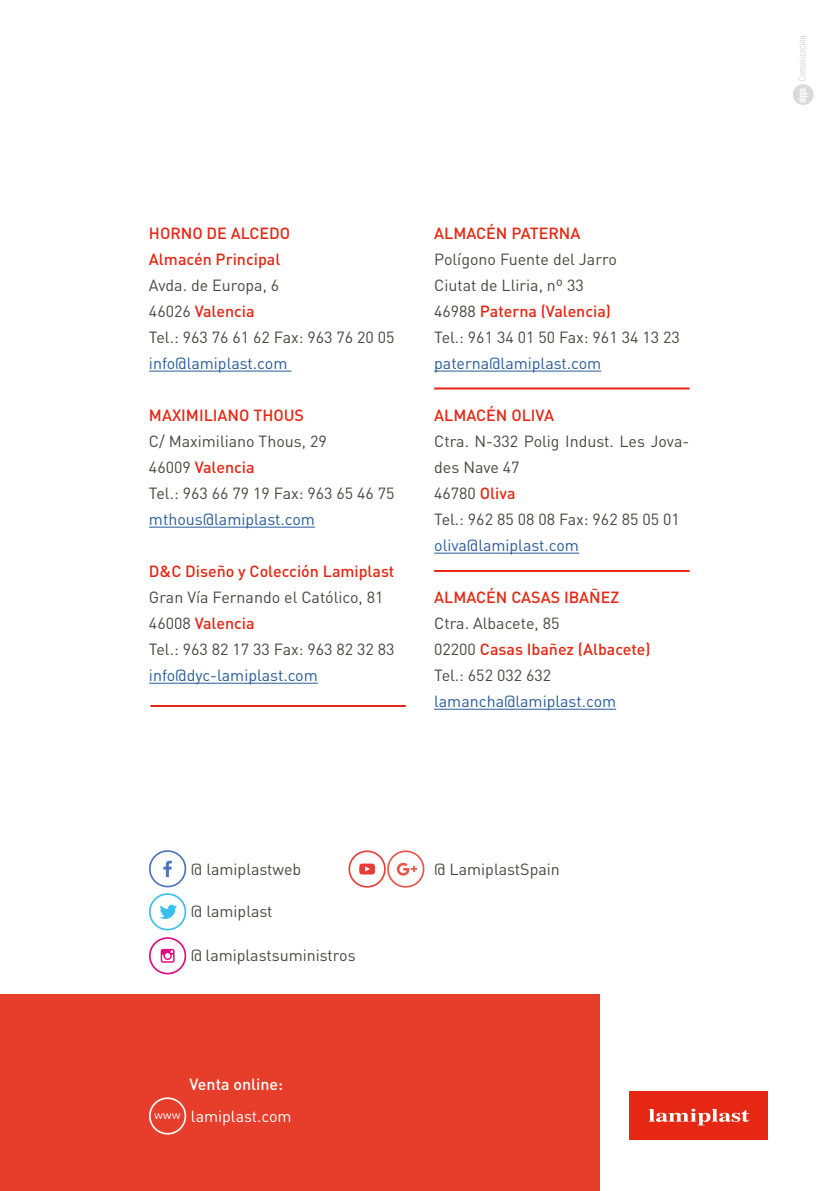
<style>
.page{position:relative;width:840px;height:1191px;background:#fff}
.page>*{position:absolute;margin:0;border:0;box-sizing:border-box;transform-origin:0 0}
.t1{font:16px/26px "DIN Pro";color:#494644}
.t2{font:16px "DIN Pro";color:#275b9b}
.t3{font:500 16px/26px "DIN Pro";color:#e52713}
.t4{font:16px "DIN Pro";color:#fff}
.t5{font:500 16px "DIN Pro";color:#fff}
.s1{font-weight:500;color:#e52713}
</style>
<div class="page">
<hr style="left:149px;top:371px;width:142px;height:1px;background:#275b9b">
<hr style="left:149px;top:527px;width:166px;height:1px;background:#275b9b">
<hr style="left:149px;top:683px;width:168px;height:1px;background:#275b9b">
<hr style="left:434px;top:371px;width:167px;height:1px;background:#275b9b">
<hr style="left:434px;top:553px;width:144px;height:1px;background:#275b9b">
<hr style="left:434px;top:709px;width:182px;height:1px;background:#275b9b">
<div style="left:0;top:995px;width:599px;height:196px;background:#e73d2b"></div>
<div style="left:628px;top:1091px;width:139px;height:49px;background:#e52713"></div>
<svg style="left:648px;top:1108px;width:101px;height:17px"></svg>
<hr style="left:434px;top:387px;width:255px;height:2px;background:#e52713">
<hr style="left:434px;top:570px;width:255px;height:2px;background:#e52713">
<hr style="left:150px;top:705px;width:255px;height:2px;background:#e52713">
<svg style="left:348px;top:850px;width:77px;height:38px"></svg>
<svg style="left:149px;top:850px;width:38px;height:81px"></svg>
<svg style="left:149px;top:937px;width:38px;height:38px"></svg>
<svg style="left:149px;top:1097px;width:38px;height:38px"></svg>
<svg style="left:793px;top:36px;width:20px;height:69px"></svg>
<p class="t3" style="left:149px;top:218px;width:142px">HORNO DE ALCEDO<br>Almacén Principal</p>
<p class="t1" style="left:149px;top:270px;width:247px">Avda. de Europa, 6<br>46026 <span class="s1">Valencia<br></span>Tel.: 963 76 61 62 Fax: 963 76 20 05</p>
<p class="t2" style="left:149px;top:350px;width:140px">info@lamiplast.com</p>
<p class="t3" style="left:149px;top:400px;width:156px">MAXIMILIANO THOUS</p>
<p class="t1" style="left:149px;top:426px;width:247px">C/ Maximiliano Thous, 29<br>46009 <span class="s1">Valencia<br></span>Tel.: 963 66 79 19 Fax: 963 65 46 75</p>
<p class="t2" style="left:149px;top:506px;width:167px">mthous@lamiplast.com</p>
<p class="t3" style="left:149px;top:556px;width:247px">D&amp;C Diseño y Colección Lamiplast</p>
<p class="t1" style="left:149px;top:582px;width:247px">Gran Vía Fernando el Católico, 81<br>46008 <span class="s1">Valencia<br></span>Tel.: 963 82 17 33 Fax: 963 82 32 83</p>
<p class="t2" style="left:149px;top:662px;width:170px">info@dyc-lamiplast.com</p>
<p class="t3" style="left:434px;top:218px;width:148px">ALMACÉN PATERNA</p>
<p class="t1" style="left:434px;top:244px;width:247px">Polígono Fuente del Jarro<br>Ciutat de Lliria, nº 33<br>46988 <span class="s1">Paterna (Valencia)<br></span>Tel.: 961 34 01 50 Fax: 961 34 13 23</p>
<p class="t2" style="left:434px;top:350px;width:169px">paterna@lamiplast.com</p>
<p class="t3" style="left:434px;top:400px;width:121px">ALMACÉN OLIVA</p>
<p class="t1" style="left:434px;top:426px;width:256px">Ctra. N-332 Polig Indust. Les Jova&shy;des Nave 47<br>46780 <span class="s1">Oliva<br></span>Tel.: 962 85 08 08 Fax: 962 85 05 01</p>
<p class="t2" style="left:434px;top:532px;width:146px">oliva@lamiplast.com</p>
<p class="t3" style="left:434px;top:582px;width:186px">ALMACÉN CASAS IBAÑEZ</p>
<p class="t1" style="left:434px;top:608px;width:218px">Ctra. Albacete, 85<br>02200 <span class="s1">Casas Ibañez (Albacete)<br></span>Tel.: 652 032 632</p>
<p class="t2" style="left:434px;top:688px;width:183px">lamancha@lamiplast.com</p>
<p class="t1" style="left:191px;top:854px;width:112px">@ lamiplastweb</p>
<p class="t1" style="left:434px;top:854px;width:127px">@ LamiplastSpain</p>
<p class="t1" style="left:191px;top:896px;width:83px">@ lamiplast</p>
<p class="t1" style="left:191px;top:940px;width:166px">@ lamiplastsuministros</p>
<p class="t5" style="left:189px;top:1071px;width:95px">Venta online:</p>
<p class="t4" style="left:154px;top:1103px;width:139px"><sup>www</sup> lamiplast.com</p>
</div>
